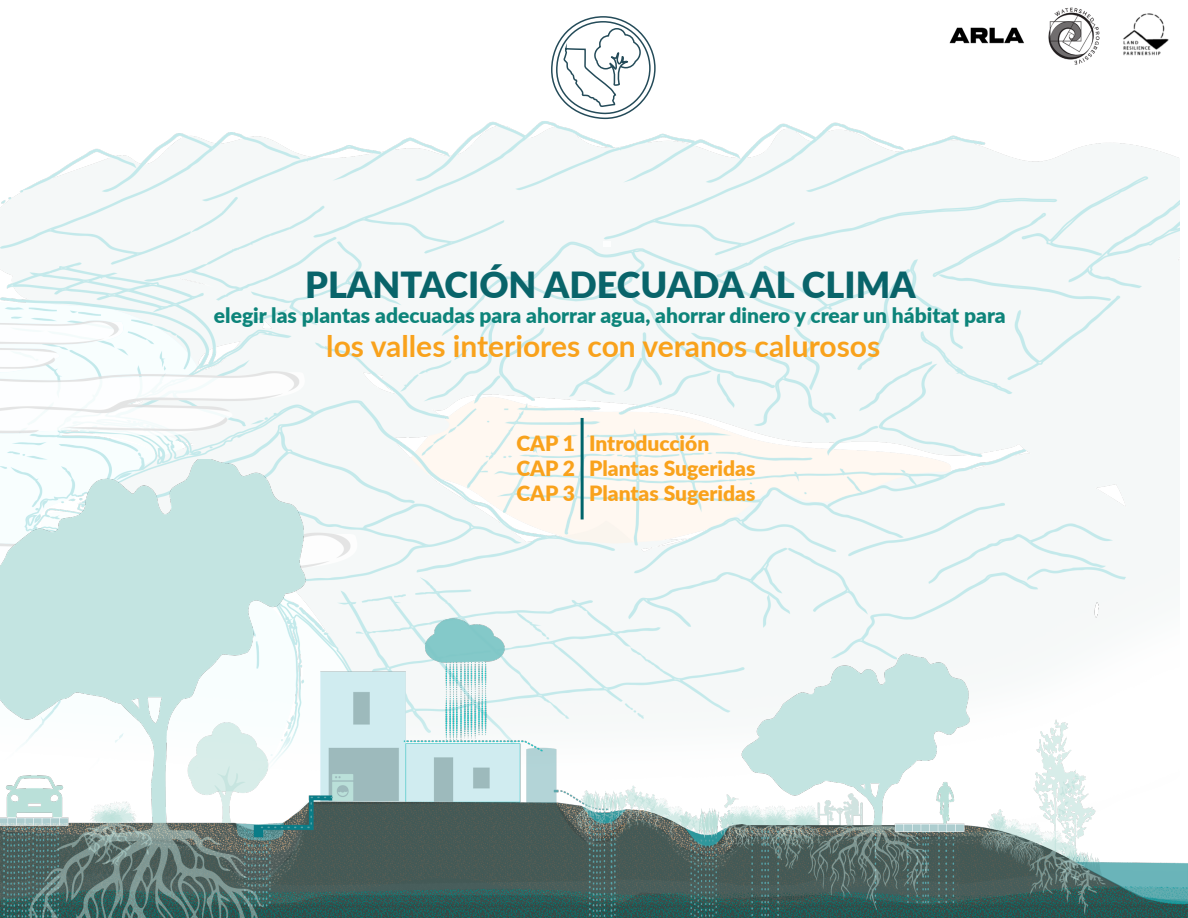
<style>
.page{position:relative;width:1188px;height:918px;background:#fff}
.page>*{position:absolute;margin:0;border:0;box-sizing:border-box;transform-origin:0 0}
.t1{font:900 36px "Lato";color:#09646a}
.t2{font:700 30px "Lato";color:#f9a21c}
.t3{font:900 21px "Lato";color:#0d847a}
.t4{font:900 21px "Lato";color:#f9a21c}
</style>
<div class="page">
<img style="left:0;top:121px;width:1180px;height:338px">
<svg style="left:551px;top:16px;width:105px;height:104px"></svg>
<div style="left:603px;top:241px;width:8px;height:6px;background:#fff"></div>
<hr style="left:581px;top:418px;width:3px;height:101px;background:#00646a">
<img style="left:949px;top:27px;width:75px;height:17px">
<img style="left:1048px;top:7px;width:52px;height:58px">
<img style="left:1123px;top:13px;width:46px;height:43px">
<img style="left:0;top:459px;width:1188px;height:459px">
<p class="t1" style="left:305px;top:258px;width:612px">PLANTACIÓN ADECUADA AL CLIMA</p>
<p class="t3" style="left:214px;top:300px;width:793px">elegir las plantas adecuadas para ahorrar agua, ahorrar dinero y crear un hábitat para</p>
<p class="t2" style="left:326px;top:324px;width:555px">los valles interiores con veranos calurosos</p>
<p class="t4" style="left:516px;top:428px;width:60px">CAP 1</p>
<p class="t4" style="left:516px;top:453px;width:60px">CAP 2</p>
<p class="t4" style="left:516px;top:478px;width:60px">CAP 3</p>
<p class="t4" style="left:589px;top:428px;width:122px">Introducción</p>
<p class="t4" style="left:589px;top:453px;width:168px">Plantas Sugeridas</p>
<p class="t4" style="left:589px;top:478px;width:168px">Plantas Sugeridas</p>
</div>
